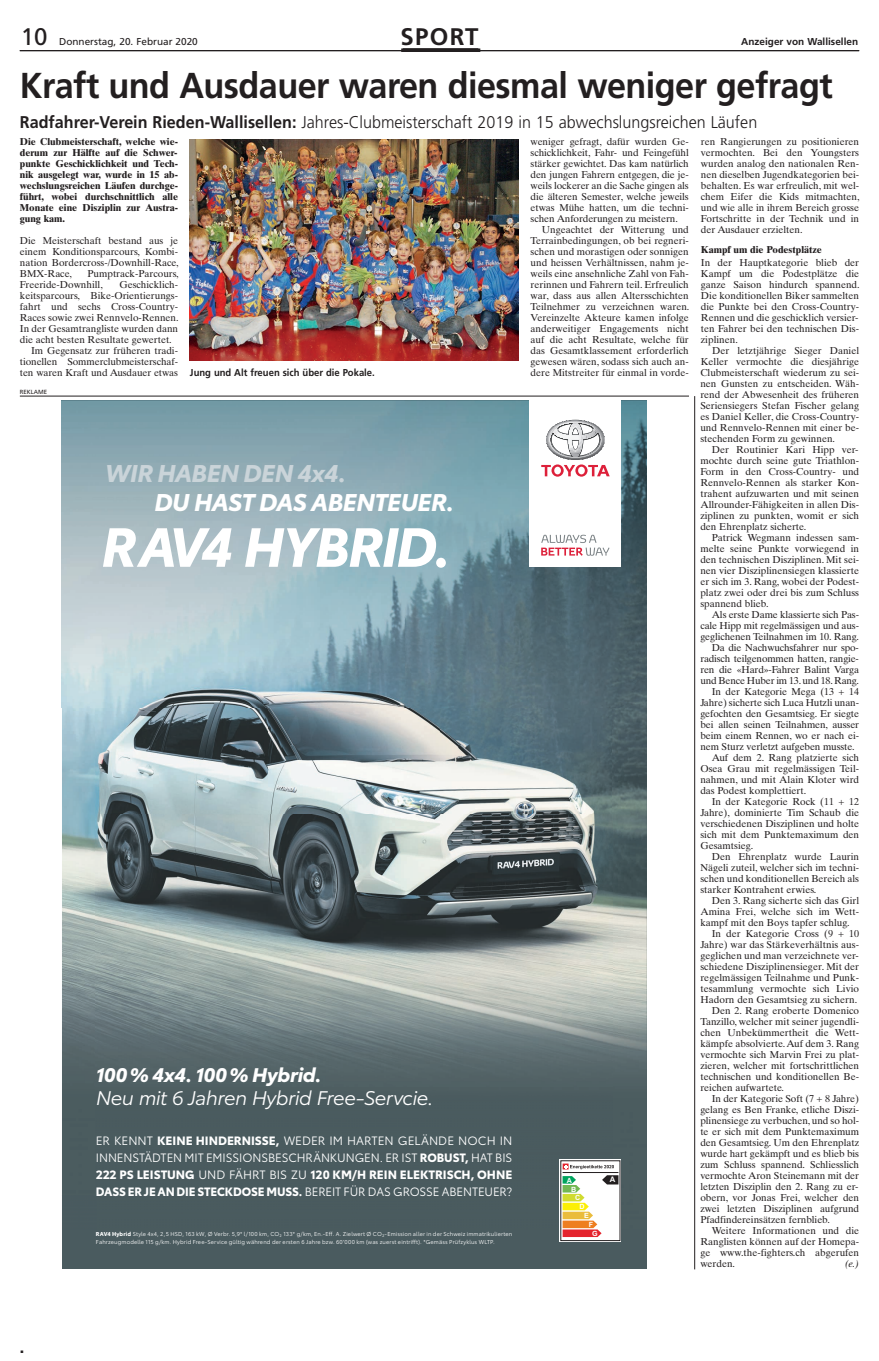
<style>
.page{position:relative;width:879px;height:1361px;background:#fff}
.page>*{position:absolute;margin:0;border:0;box-sizing:border-box;transform-origin:0 0}
.t1{font:italic 700 54.3px "Toyota Type";letter-spacing:-.03em;color:#fff}
.t2{font:700 36px "Frutiger";letter-spacing:-.015em;color:#231f20;scale:.95 1}
.t3{font:700 24px "Frutiger";letter-spacing:.055em;color:#231f20}
.t4{font:24px "Frutiger";color:#231f20}
.t5{font:italic 700 23.9px/28.7px "Toyota Type";letter-spacing:-.015em;color:#fff}
.t6{font:italic 19.4px/23.3px "Toyota Type";letter-spacing:-.025em;color:#fff}
.t7{font:300 17px "Frutiger";color:#231f20;scale:.95 1}
.t8{font:700 16px "Helvetica Neue";color:#231f20}
.t9{font:11.9px/16.9px "Toyota Type";letter-spacing:-.005em;color:#fff;text-align:justify}
.t10{font:10px/11px "Times Ten";color:#231f20;text-align:justify}
.t11{font:700 10px/11px "Times Ten";color:#231f20;text-align:justify}
.t12{font:700 10px "Frutiger";color:#231f20;scale:.95 1}
.t13{font:10px "Frutiger";color:#231f20}
.t14{font:700 10px "Frutiger";color:#231f20}
.t15{font:italic 10px "Times Ten";color:#231f20}
.t16{font:700 7.7px "Arial";color:#fff}
.t17{font:700 7.2px "Arial";color:#fff}
.t18{font:6px "Frutiger";color:#231f20}
.t19{font:5.6px/7.7px "Toyota Type";letter-spacing:.02em;color:#fff}
.s1{font-weight:700}
.s2{color:#cad4d9}
</style>
<div class="page">
<hr style="left:20px;top:50px;width:839px;height:1px;background:#231f20">
<svg style="left:401px;top:48px;width:77px;height:4px"></svg>
<div style="left:62px;top:401px;width:585px;height:868px;background:#4a5b5f"></div>
<img style="left:62px;top:707px;width:550px;height:368px">
<img style="left:612px;top:707px;width:35px;height:368px">
<img style="left:62px;top:401px;width:585px;height:306px">
<div style="left:530px;top:401px;width:91px;height:166px;background:#fff"></div>
<svg style="left:541px;top:420px;width:69px;height:57px"></svg>
<svg style="left:541px;top:535px;width:68px;height:21px"></svg>
<svg style="left:559px;top:1159px;width:62px;height:83px"></svg>
<hr style="left:562px;top:1172px;width:56px;height:1px;background:#231f20">
<svg style="left:562px;top:1163px;width:52px;height:6px"></svg>
<svg style="left:562px;top:1175px;width:56px;height:62px;background:#e5d0aa"></svg>
<hr style="left:20px;top:396px;width:669px;height:1px;background:#231f20">
<img style="left:190px;top:140px;width:329px;height:221px">
<hr style="left:694px;top:396px;width:1px;height:873px;background:#231f20">
<p class="t4" style="left:21px;top:27px;width:28px">10</p>
<p class="t13" style="left:59px;top:37px;width:140px">Donnerstag, 20. Februar 2020</p>
<p class="t3" style="left:400px;top:27px;width:80px">SPORT</p>
<p class="t14" style="left:741px;top:37px;width:118px">Anzeiger von Wallisellen</p>
<p class="t2" style="left:20px;top:71px;width:857px">Kraft und Ausdauer waren diesmal weniger gefragt</p>
<p class="t7" style="left:20px;top:115px;width:778px"><span class="s1">Radfahrer-Verein Rieden-Wallisellen:</span> Jahres-Clubmeisterschaft 2019 in 15 abwechslungsreichen Läufen</p>
<p class="t11" style="left:20px;top:137px;width:160px">Die Clubmeisterschaft, welche wie&shy;derum zur Hälfte auf die Schwer&shy;punkte Geschicklichkeit und Tech&shy;nik ausgelegt war, wurde in 15 ab&shy;wechslungsreichen Läufen durchge&shy;führt, wobei durchschnittlich alle Monate eine Disziplin zur Austra&shy;gung kam.</p>
<p class="t10" style="left:20px;top:236px;width:160px">Die Meisterschaft bestand aus je einem Konditionsparcours, Kombi&shy;nation Bordercross-/Downhill-Race, BMX-Race,</p>
<p class="t10" style="left:20px;top:269px;width:160px;text-indent:68px">Pumptrack-Parcours,<br>Freeride-Downhill,</p>
<p class="t10" style="left:20px;top:280px;width:160px;text-indent:99px">Geschicklich&shy;keitsparcours, Bike-Orientierungs&shy;fahrt und sechs Cross-Country-Races sowie zwei Rennvelo-Rennen.<br>In der Gesamtrangliste wurden dann die acht besten Resultate gewertet.</p>
<p class="t10" style="left:20px;top:346px;width:160px;text-indent:11px">Im Gegensatz zur früheren tradi&shy;tionellen Sommerclubmeisterschaf&shy;ten waren Kraft und Ausdauer etwas</p>
<p class="t18" style="left:20px;top:390px;width:29px">REKLAME</p>
<p class="t12" style="left:190px;top:368px;width:196px">Jung und Alt freuen sich über die Pokale.</p>
<p class="t5" style="left:154px;top:460px;width:301px;text-indent:-49px"><span class="s2">WIR HABEN DEN 4x4.<br></span>DU HAST DAS ABENTEUER.</p>
<p class="t1" style="left:101px;top:516px;width:351px">RAV4 HYBRID.</p>
<p class="t6" style="left:96px;top:1063px;width:339px"><span class="s1">100 % 4x4. 100 % Hybrid.<br></span>Neu mit 6 Jahren Hybrid Free-Servcie.</p>
<p class="t9" style="left:96px;top:1133px;width:418px">ER KENNT <span class="s1">KEINE HINDERNISSE,</span> WEDER IM HARTEN GELÄNDE NOCH IN INNEN STÄDTEN MIT EMIS SIONSBESCHRÄNKUNGEN. ER IST <span class="s1">ROBUST,</span> HAT BIS <span class="s1">222 PS LEISTUNG</span> UND FÄHRT BIS ZU <span class="s1">120 KM/H REIN ELEKTRISCH, OHNE DASS ER JE AN DIE STECKDOSE MUSS.</span> BEREIT FÜR DAS GROSSE ABENTEUER?</p>
<p class="t19" style="left:96px;top:1230px;width:418px"><span class="s1">RAV4 Hybrid</span> Style 4x4, 2 ,5 HSD, 163 kW, Ø Verbr. 5,9* l/100 km, CO₂ 133* g/ km, En.-Eff. A. Zielwert Ø CO₂-Emission aller in der Schweiz immatrikulierten<br>Fahrzeugmodelle 115 g/km. Hybrid Free-Service gültig während der ersten 6 Jahre bzw. 60'000 km (was zuerst eintrifft). *Gemäss Prüfzyklus WLTP.</p>
<p class="t10" style="left:530px;top:137px;width:160px">weniger gefragt, dafür wurden Ge&shy;schicklichkeit, Fahr- und Feingefühl stärker gewichtet. Das kam natürlich den jungen Fahrern entgegen, die je&shy;weils lockerer an die Sache gingen als die älteren Semester, welche jeweils etwas Mühe hatten, um die techni&shy;schen Anforderungen zu meistern.</p>
<p class="t10" style="left:530px;top:225px;width:160px;text-indent:11px">Ungeachtet der Witterung und Terrainbedingungen, ob bei regneri&shy;schen und morastigen oder sonnigen und heissen Verhältnissen, nahm je&shy;weils eine ansehnliche Zahl von Fah&shy;rerinnen und Fahrern teil. Erfreulich war, dass aus allen Altersschichten Teilnehmer zu verzeichnen waren.<br>Vereinzelte Akteure kamen infolge anderweitiger Engagements nicht auf die acht Resultate, welche für das Gesamtklassement erforderlich gewesen wären, sodass sich auch an&shy;dere Mitstreiter für einmal in vorde-</p>
<p class="t17" style="left:567px;top:1176px;width:7px">A</p>
<p class="t17" style="left:571px;top:1184px;width:7px">B</p>
<p class="t17" style="left:575px;top:1193px;width:7px">C</p>
<p class="t17" style="left:579px;top:1202px;width:7px">D</p>
<p class="t17" style="left:584px;top:1211px;width:6px">E</p>
<p class="t17" style="left:589px;top:1220px;width:6px">F</p>
<p class="t17" style="left:592px;top:1229px;width:7px">G</p>
<p class="t16" style="left:610px;top:1175px;width:7px">A</p>
<p class="t10" style="left:701px;top:137px;width:160px">ren Rangierungen zu positionieren vermochten. Bei den Youngsters wurden analog den nationalen Ren&shy;nen dieselben Jugendkategorien bei&shy;behalten. Es war erfreulich, mit wel&shy;chem Eifer die Kids mitmachten, und wie alle in ihrem Bereich grosse Fortschritte in der Technik und in der Ausdauer erzielten.</p>
<p class="t11" style="left:701px;top:245px;width:123px">Kampf um die Podestplätze</p>
<p class="t10" style="left:701px;top:258px;width:160px">In der Hauptkategorie blieb der Kampf um die Podestplätze die ganze Saison hindurch spannend.<br>Die konditionellen Biker sammelten die Punkte bei den Cross-Country-Rennen und die geschicklich versier&shy;ten Fahrer bei den technischen Dis&shy;ziplinen.</p>
<p class="t10" style="left:701px;top:346px;width:160px;text-align:right">Der letztjährige Sieger Daniel<br>Keller vermochte die diesjährige</p>
<p class="t10" style="left:700px;top:368px;width:160px">Clubmeisterschaft wiederum zu sei&shy;nen Gunsten zu entscheiden. Wäh&shy;rend der Abwesenheit des früheren Seriensiegers Stefan Fischer gelang es Daniel Keller, die Cross-Country&shy;und Rennvelo-Rennen mit einer be&shy;stechenden Form zu gewinnen.</p>
<p class="t10" style="left:700px;top:445px;width:160px;text-indent:11px">Der Routinier Kari Hipp ver&shy;mochte durch seine gute Triathlon-Form in den Cross-Country- und Rennvelo-Rennen als starker Kon&shy;trahent aufzuwarten und mit seinen Allrounder-Fähigkeiten in allen Dis&shy;ziplinen zu punkten, womit er sich den Ehrenplatz sicherte.</p>
<p class="t10" style="left:700px;top:533px;width:160px;text-indent:11px">Patrick Wegmann indessen sam&shy;melte seine Punkte vorwiegend in den technischen Disziplinen. Mit sei&shy;nen vier Disziplinensiegen klassierte er sich im 3. Rang, wobei der Podest&shy;platz zwei oder drei bis zum Schluss spannend blieb.</p>
<p class="t10" style="left:700px;top:610px;width:160px;text-indent:11px">Als erste Dame klassierte sich Pas&shy;cale Hipp mit regelmässigen und aus&shy;geglichenen Teilnahmen im 10. Rang.</p>
<p class="t10" style="left:700px;top:643px;width:160px;text-indent:11px">Da die Nachwuchsfahrer nur spo&shy;radisch teilgenommen hatten, rangie&shy;ren die «Hard»-Fahrer Balint Varga und Bence Huber im 13. und 18. Rang.</p>
<p class="t10" style="left:700px;top:687px;width:160px;text-indent:11px">In der Kategorie Mega (13 + 14<br>Jahre) sicherte sich Luca Hutzli unan&shy;gefochten den Gesamtsieg. Er siegte bei allen seinen Teilnahmen, ausser beim einem Rennen, wo er nach ei&shy;nem Sturz verletzt aufgeben musste.</p>
<p class="t10" style="left:700px;top:753px;width:160px;text-indent:11px">Auf dem 2. Rang platzierte sich Osea Grau mit regelmässigen Teil&shy;nahmen, und mit Alain Kloter wird das Podest komplettiert.</p>
<p class="t10" style="left:700px;top:797px;width:160px;text-indent:11px">In der Kategorie Rock (11 + 12<br>Jahre), dominierte Tim Schaub die verschiedenen Disziplinen und holte sich mit dem Punktemaximum den Gesamtsieg.</p>
<p class="t10" style="left:700px;top:852px;width:160px;text-indent:11px">Den Ehrenplatz wurde Laurin Nägeli zuteil, welcher sich im techni&shy;schen und konditionellen Bereich als starker Kontrahent erwies.</p>
<p class="t10" style="left:700px;top:896px;width:160px;text-indent:11px">Den 3. Rang sicherte sich das Girl Amina Frei, welche sich im Wett&shy;kampf mit den Boys tapfer schlug.</p>
<p class="t10" style="left:700px;top:929px;width:160px;text-indent:11px">In der Kategorie Cross (9 + 10<br>Jahre) war das Stärkeverhältnis aus&shy;geglichen und man verzeichnete ver&shy;schiedene Disziplinensieger. Mit der regelmässigen Teilnahme und Punk&shy;tesammlung vermochte sich Livio Hadorn den Gesamtsieg zu sichern.</p>
<p class="t10" style="left:700px;top:1006px;width:160px;text-indent:11px">Den 2. Rang eroberte Domenico Tanzillo, welcher mit seiner jugendli&shy;chen Unbekümmertheit die Wett&shy;kämpfe absolvierte. Auf dem 3. Rang vermochte sich Marvin Frei zu plat&shy;zieren, welcher mit fortschrittlichen technischen und konditionellen Be&shy;reichen aufwartete.</p>
<p class="t10" style="left:700px;top:1094px;width:160px;text-indent:11px">In der Kategorie Soft (7 + 8 Jahre) gelang es Ben Franke, etliche Diszi&shy;plinensiege zu verbuchen, und so hol&shy;te er sich mit dem Punktemaximum den Gesamtsieg. Um den Ehrenplatz wurde hart gekämpft und es blieb bis zum Schluss spannend. Schliesslich vermochte Aron Steinemann mit der letzten Disziplin den 2. Rang zu er&shy;obern, vor Jonas Frei, welcher den zwei letzten Disziplinen aufgrund Pfadfindereinsätzen fernblieb.</p>
<p class="t10" style="left:700px;top:1226px;width:160px;text-indent:11px">Weitere Informationen und die Ranglisten können auf der Homepa&shy;ge www.the-fighters.ch abgerufen werden.</p>
<p class="t15" style="left:844px;top:1260px;width:16px">(e.)</p>
<p class="t8" style="left:20px;top:1341px;width:6px">.</p>
</div>
